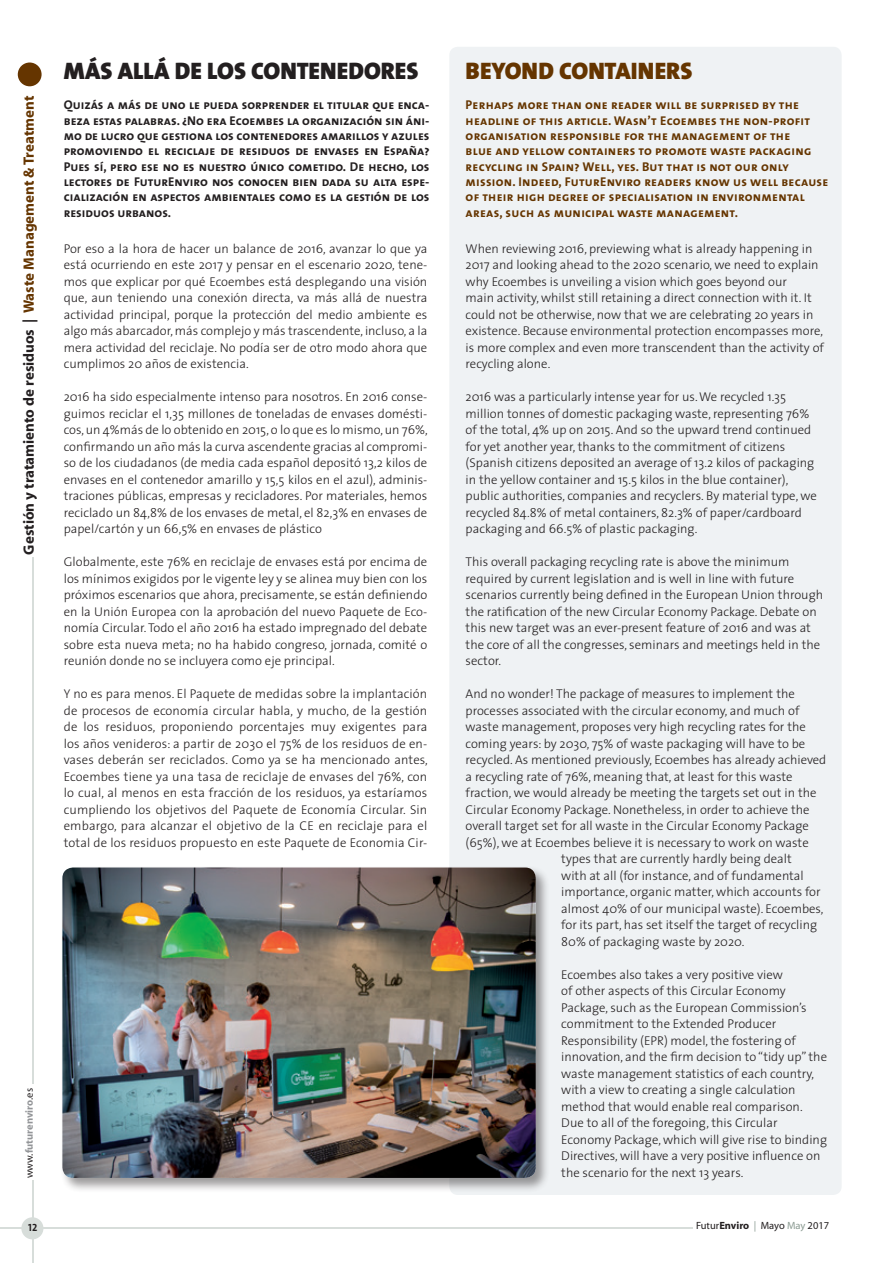
<style>
.page{position:relative;width:893px;height:1263px;background:#fff}
.page>*{position:absolute;margin:0;border:0;box-sizing:border-box;transform-origin:0 0}
.Titular_Grande{font:24px "The Sans Black Caps";color:#231f20}
.Titular_Grande-2{font:24px "The Sans Black Caps";color:#653500}
.t1{font:700 15px "Myriad";color:#231f20}
.Texto_ingles{font:300 12.75px/16.5px "The Sans";color:#231f20}
.Texto{font:300 12.75px/16.5px "The Sans";color:#231f20;text-align:justify}
.Titular_Grande-3{font:12.75px/15.3px "The Sans Bold Caps";color:#231f20;text-align:justify}
.Titular_Grande-4{font:12.75px/15.3px "The Sans Bold Caps";letter-spacing:.02em;color:#653500}
.t2{font:10.5px "Myriad";color:#231f20}
.t3{font:700 10.5px "Myriad";color:#939598}
.t4{font:10.5px "The Sans Bold Caps";color:#231f20}
.s1{color:#653500}
.s2{font-weight:400;color:#231f20}
.s3{font-weight:700}
.s4{color:#8b9b92}
</style>
<div class="page">
<hr style="left:32px;top:558px;width:1px;height:526px;background:#d7ddda">
<div style="left:18px;top:63px;width:24px;height:23px;background:#653500;border-radius:50%"></div>
<hr style="left:0;top:1228px;width:692px;height:1px;background:#d7ddda">
<hr style="left:32px;top:1180px;width:1px;height:83px;background:#d7ddda">
<div style="left:21px;top:1217px;width:22px;height:22px;background:#d7ddda;border-radius:50%"></div>
<div style="left:449px;top:47px;width:393px;height:1148px;background:#eff2f4;border-radius:9px"></div>
<div style="left:60px;top:865px;width:490px;height:327px;background:#231f20;opacity:.45"></div>
<img style="left:62px;top:867px;width:474px;height:311px">
<p class="t1" style="left:21px;top:555px;width:460px;rotate:-90deg">Gestión y tratamiento de residuos | <span class="s1">Waste Management &amp; Treatment</span></p>
<p class="Titular_Grande" style="left:64px;top:50px;width:356px">MÁS ALLÁ DE LOS CONTENEDORES</p>
<p class="Titular_Grande-3" style="left:64px;top:97px;width:367px">Quizás a más de uno le pueda sorprender el titular que enca&shy;beza estas palabras. ¿No era Ecoembes la organización sin áni&shy;mo de lucro que gestiona los contenedores amarillos y azules promoviendo el reciclaje de residuos de envases en España?<br>Pues sí, pero ese no es nuestro único cometido. De hecho, los lectores de FuturEnviro nos conocen bien dada su alta espe&shy;cialización en aspectos ambientales como es la gestión de los residuos urbanos.</p>
<p class="Texto" style="left:64px;top:240px;width:365px">Por eso a la hora de hacer un balance de 2016, avanzar lo que ya está ocurriendo en este 2017 y pensar en el escenario 2020, tene&shy;mos que explicar por qué Ecoembes está desplegando una visión que, aun teniendo una conexión directa, va más allá de nuestra actividad principal, porque la protección del medio ambiente es algo más abarcador, más complejo y más trascendente, incluso, a la mera actividad del reciclaje. No podía ser de otro modo ahora que cumplimos 20 años de existencia.</p>
<p class="Texto" style="left:64px;top:388px;width:366px">2016 ha sido especialmente intenso para nosotros. En 2016 conse&shy;guimos reciclar el 1,35 millones de toneladas de envases domésti&shy;cos, un 4%más de lo obtenido en 2015, o lo que es lo mismo, un 76%, confirmando un año más la curva ascendente gracias al compromi&shy;so de los ciudadanos (de media cada español depositó 13,2 kilos de envases en el contenedor amarillo y 15,5 kilos en el azul), adminis&shy;traciones públicas, empresas y recicladores. Por materiales, hemos reciclado un 84,8% de los envases de metal, el 82,3% en envases de papel/cartón y un 66,5% en envases de plástico</p>
<p class="Texto" style="left:64px;top:553px;width:365px">Globalmente, este 76% en reciclaje de envases está por encima de los mínimos exigidos por le vigente ley y se alinea muy bien con los próximos escenarios que ahora, precisamente, se están definiendo en la Unión Europea con la aprobación del nuevo Paquete de Eco&shy;nomía Circular. Todo el año 2016 ha estado impregnado del debate sobre esta nueva meta; no ha habido congreso, jornada, comité o reunión donde no se incluyera como eje principal.</p>
<p class="Texto" style="left:64px;top:685px;width:366px">Y no es para menos. El Paquete de medidas sobre la implantación de procesos de economía circular habla, y mucho, de la gestión de los residuos, proponiendo porcentajes muy exigentes para los años venideros: a partir de 2030 el 75% de los residuos de en&shy;vases deberán ser reciclados. Como ya se ha mencionado antes, Ecoembes tiene ya una tasa de reciclaje de envases del 76%, con lo cual, al menos en esta fracción de los residuos, ya estaríamos cumpliendo los objetivos del Paquete de Economía Circular. Sin embargo, para alcanzar el objetivo de la CE en reciclaje para el total de los residuos propuesto en este Paquete de Economia Cir-</p>
<p class="t3" style="left:24px;top:1178px;width:92px;rotate:-90deg"><span class="s2">www.</span>futurenviro<span class="s2">.es</span></p>
<p class="t4" style="left:28px;top:1219px;width:10px">12</p>
<p class="Titular_Grande-2" style="left:466px;top:50px;width:228px">BEYOND CONTAINERS</p>
<p class="Titular_Grande-4" style="left:466px;top:97px;width:364px">Perhaps more than one reader will be surprised by the headline of this article. Wasn’t Ecoembes the non-profit organisation responsible for the management of the<br>blue and yellow containers to promote waste packaging recycling in Spain? Well, yes. But that is not our only mission. Indeed, FuturEnviro readers know us well because of their high degree of specialisation in environmental areas, such as municipal waste management.</p>
<p class="Texto_ingles" style="left:466px;top:240px;width:360px">When reviewing 2016, previewing what is already happening in 2017 and looking ahead to the 2020 scenario, we need to explain why Ecoembes is unveiling a vision which goes beyond our<br>main activity, whilst still retaining a direct connection with it. It could not be otherwise, now that we are celebrating 20 years in existence. Because environmental protection encompasses more, is more complex and even more transcendent than the activity of recycling alone.</p>
<p class="Texto_ingles" style="left:466px;top:388px;width:353px">2016 was a particularly intense year for us. We recycled 1.35 million tonnes of domestic packaging waste, representing 76% of the total, 4% up on 2015. And so the upward trend continued for yet another year, thanks to the commitment of citizens (Spanish citizens deposited an average of 13.2 kilos of packaging in the yellow container and 15.5 kilos in the blue container), public authorities, companies and recyclers. By material type, we recycled 84.8% of metal containers, 82.3% of paper/cardboard packaging and 66.5% of plastic packaging.</p>
<p class="Texto_ingles" style="left:466px;top:553px;width:359px">This overall packaging recycling rate is above the minimum required by current legislation and is well in line with future scenarios currently being defined in the European Union through the ratification of the new Circular Economy Package. Debate on this new target was an ever-present feature of 2016 and was at the core of all the congresses, seminars and meetings held in the sector.</p>
<p class="Texto_ingles" style="left:466px;top:685px;width:331px">And no wonder! The package of measures to implement the</p>
<p class="Texto_ingles" style="left:466px;top:702px;width:335px">processes associated with the circular economy, and much of</p>
<p class="Texto_ingles" style="left:466px;top:718px;width:342px">waste management, proposes very high recycling rates for the</p>
<p class="Texto_ingles" style="left:466px;top:735px;width:341px">coming years: by 2030, 75% of waste packaging will have to be</p>
<p class="Texto_ingles" style="left:466px;top:751px;width:362px">recycled. As mentioned previously, Ecoembes has already achieved</p>
<p class="Texto_ingles" style="left:466px;top:768px;width:328px">a recycling rate of 76%, meaning that, at least for this waste</p>
<p class="Texto_ingles" style="left:466px;top:784px;width:352px">fraction, we would already be meeting the targets set out in the</p>
<p class="Texto_ingles" style="left:466px;top:801px;width:345px">Circular Economy Package. Nonetheless, in order to achieve the</p>
<p class="Texto_ingles" style="left:466px;top:817px;width:345px">overall target set for all waste in the Circular Economy Package</p>
<p class="Texto_ingles" style="left:466px;top:834px;width:345px">(65%), we at Ecoembes believe it is necessary to work on waste</p>
<p class="Texto_ingles" style="left:561px;top:850px;width:232px">types that are currently hardly being dealt</p>
<p class="Texto_ingles" style="left:561px;top:867px;width:244px">with at all (for instance, and of fundamental</p>
<p class="Texto_ingles" style="left:561px;top:883px;width:261px">importance, organic matter, which accounts for</p>
<p class="Texto_ingles" style="left:561px;top:900px;width:264px">almost 40% of our municipal waste). Ecoembes,</p>
<p class="Texto_ingles" style="left:561px;top:916px;width:257px">for its part, has set itself the target of recycling</p>
<p class="Texto_ingles" style="left:561px;top:933px;width:185px">80% of packaging waste by 2020.</p>
<p class="Texto_ingles" style="left:561px;top:966px;width:267px">Ecoembes also takes a very positive view<br>of other aspects of this Circular Economy Package, such as the European Commission’s commitment to the Extended Producer Responsibility (EPR) model, the fostering of innovation, and the firm decision to “tidy up” the waste management statistics of each country, with a view to creating a single calculation method that would enable real comparison.<br>Due to all of the foregoing, this Circular Economy Package, which will give rise to binding Directives, will have a very positive influence on the scenario for the next 13 years.</p>
<p class="t2" style="left:696px;top:1220px;width:135px">Futur<span class="s3">Enviro</span> <span class="s4">|</span> Mayo <span class="s4">May</span> 2017</p>
</div>
